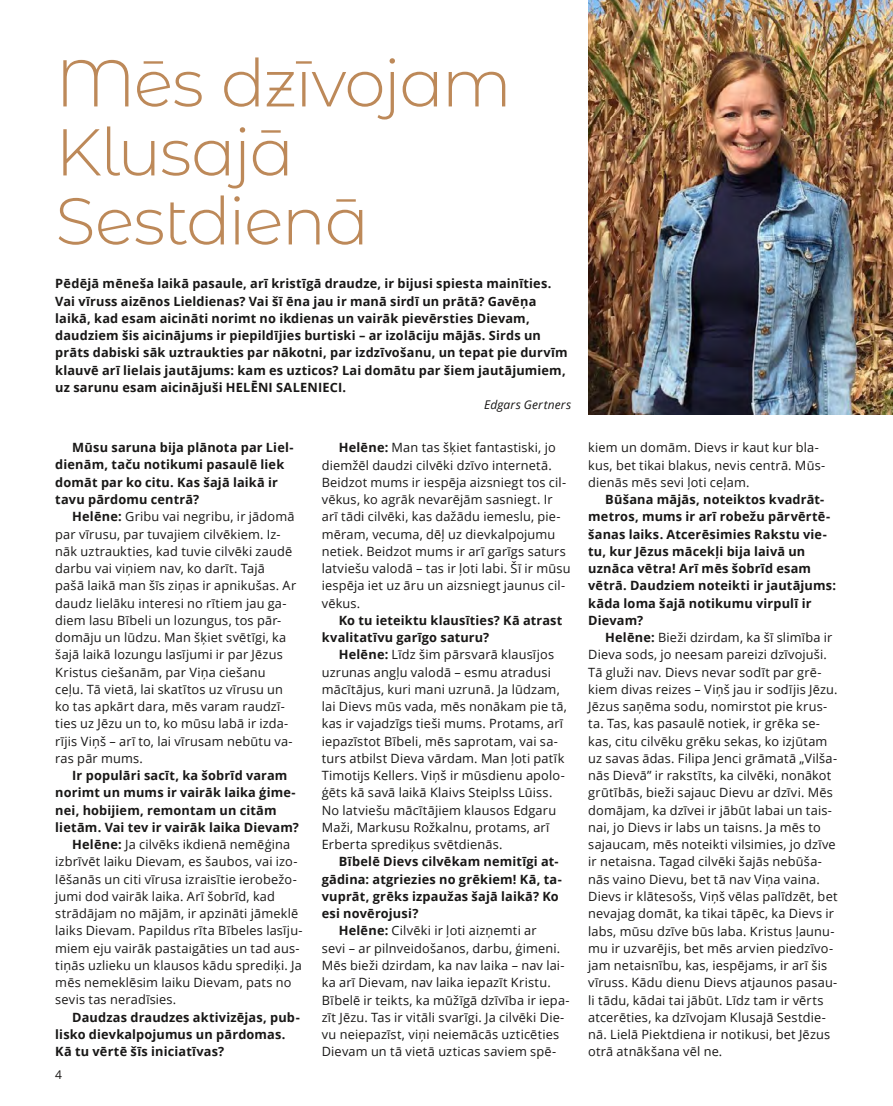
<style>
.page{position:relative;width:893px;height:1106px;background:#fff}
.page>*{position:absolute;margin:0;border:0;box-sizing:border-box;transform-origin:0 0}
.t1{font:300 66px/69px "Montserrat";letter-spacing:-.025em;color:#bd8959}
.t2{font:12.75px/17.2px "Open Sans";letter-spacing:.015em;color:#181716}
.t3{font:700 12.75px/17.2px "Open Sans";letter-spacing:.015em;color:#181716}
.t4{font:italic 12px "Open Sans";letter-spacing:.015em;color:#181716}
.t5{font:12px "Open Sans";color:#181716}
.s1{font-weight:700}
</style>
<div class="page">
<img style="left:588px;top:0;width:305px;height:415px">
<h1 class="t1" style="left:55px;top:46px;width:458px">Mēs dzīvojam<br>Klusajā<br>Sestdienā</h1>
<p class="t3" style="left:55px;top:275px;width:514px">Pēdējā mēneša laikā pasaule, arī kristīgā draudze, ir bijusi spiesta mainīties.<br>Vai vīruss aizēnos Lieldienas? Vai šī ēna jau ir manā sirdī un prātā? Gavēņa laikā, kad esam aicināti norimt no ikdienas un vairāk pievērsties Dievam, daudziem šis aicinājums ir piepildījies burtiski – ar izolāciju mājās. Sirds un prāts dabiski sāk uztraukties par nākotni, par izdzīvošanu, un tepat pie durvīm klauvē arī lielais jautājums: kam es uzticos? Lai domātu par šiem jautājumiem, uz sarunu esam aicinājuši HELĒNI SALENIECI.</p>
<p class="t4" style="left:484px;top:396px;width:89px">Edgars Gertners</p>
<p class="t3" style="left:55px;top:438px;width:240px;text-indent:17px">Mūsu saruna bija plānota par Liel&shy;dienām, taču notikumi pasaulē liek domāt par ko citu. Kas šajā laikā ir tavu pārdomu centrā?</p>
<p class="t2" style="left:55px;top:507px;width:242px;text-indent:17px"><span class="s1">Helēne:</span> Gribu vai negribu, ir jādomā par vīrusu, par tuvajiem cilvēkiem. Iz&shy;nāk uztraukties, kad tuvie cilvēki zaudē darbu vai viņiem nav, ko darīt. Tajā pašā laikā man šīs ziņas ir apnikušas. Ar daudz lielāku interesi no rītiem jau ga&shy;diem lasu Bībeli un lozungus, tos pār&shy;domāju un lūdzu. Man šķiet svētīgi, ka šajā laikā lozungu lasījumi ir par Jēzus Kristus ciešanām, par Viņa ciešanu ceļu. Tā vietā, lai skatītos uz vīrusu un ko tas apkārt dara, mēs varam raudzī&shy;ties uz Jēzu un to, ko mūsu labā ir izda&shy;rījis Viņš – arī to, lai vīrusam nebūtu va&shy;ras pār mums.</p>
<p class="t3" style="left:72px;top:766px;width:217px">Ir populāri sacīt, ka šobrīd varam</p>
<p class="t3" style="left:55px;top:783px;width:242px">norimt un mums ir vairāk laika ģime-</p>
<p class="t3" style="left:55px;top:801px;width:223px">nei, hobijiem, remontam un citām</p>
<p class="t3" style="left:55px;top:818px;width:245px">lietām. Vai tev ir vairāk laika Dievam?</p>
<p class="t2" style="left:72px;top:835px;width:220px"><span class="s1">Helēne:</span> Ja cilvēks ikdienā nemēģina</p>
<p class="t2" style="left:55px;top:852px;width:244px">izbrīvēt laiku Dievam, es šaubos, vai izo-</p>
<p class="t2" style="left:55px;top:870px;width:243px">lēšanās un citi vīrusa izraisītie ierobežo-</p>
<p class="t2" style="left:55px;top:887px;width:221px">jumi dod vairāk laika. Arī šobrīd, kad</p>
<p class="t2" style="left:55px;top:904px;width:245px">strādājam no mājām, ir apzināti jāmeklē</p>
<p class="t2" style="left:55px;top:921px;width:249px">laiks Dievam. Papildus rīta Bībeles lasīju-</p>
<p class="t2" style="left:55px;top:939px;width:246px">miem eju vairāk pastaigāties un tad aus-</p>
<p class="t2" style="left:55px;top:956px;width:248px">tiņās uzlieku un klausos kādu sprediķi. Ja</p>
<p class="t2" style="left:55px;top:973px;width:238px">mēs nemeklēsim laiku Dievam, pats no</p>
<p class="t2" style="left:55px;top:990px;width:123px">sevis tas neradīsies.</p>
<p class="t3" style="left:55px;top:1008px;width:246px;text-indent:17px">Daudzas draudzes aktivizējas, pub&shy;lisko dievkalpojumus un pārdomas.<br>Kā tu vērtē šīs iniciatīvas?</p>
<p class="t5" style="left:55px;top:1066px;width:8px">4</p>
<p class="t2" style="left:322px;top:438px;width:250px;text-indent:17px"><span class="s1">Helēne:</span> Man tas šķiet fantastiski, jo diemžēl daudzi cilvēki dzīvo internetā.<br>Beidzot mums ir iespēja aizsniegt tos cil&shy;vēkus, ko agrāk nevarējām sasniegt. Ir arī tādi cilvēki, kas dažādu iemeslu, pie&shy;mēram, vecuma, dēļ uz dievkalpojumu netiek. Beidzot mums ir arī garīgs saturs latviešu valodā – tas ir ļoti labi. Šī ir mūsu iespēja iet uz āru un aizsniegt jaunus cil&shy;vēkus.</p>
<p class="t3" style="left:322px;top:611px;width:242px;text-indent:17px">Ko tu ieteiktu klausīties? Kā atrast kvalitatīvu garīgo saturu?</p>
<p class="t2" style="left:322px;top:645px;width:247px;text-indent:17px"><span class="s1">Helēne:</span> Līdz šim pārsvarā klausījos uzrunas angļu valodā – esmu atradusi mācītājus, kuri mani uzrunā. Ja lūdzam, lai Dievs mūs vada, mēs nonākam pie tā, kas ir vajadzīgs tieši mums. Protams, arī iepazīstot Bībeli, mēs saprotam, vai sa&shy;turs atbilst Dieva vārdam. Man ļoti patīk Timotijs Kellers. Viņš ir mūsdienu apolo&shy;ģēts kā savā laikā Klaivs Steiplss Lūiss.<br>No latviešu mācītājiem klausos Edgaru Maži, Markusu Rožkalnu, protams, arī Erberta sprediķus svētdienās.</p>
<p class="t3" style="left:339px;top:852px;width:221px">Bībelē Dievs cilvēkam nemitīgi at-</p>
<p class="t3" style="left:322px;top:870px;width:242px">gādina: atgriezies no grēkiem! Kā, ta-</p>
<p class="t3" style="left:322px;top:887px;width:238px">vuprāt, grēks izpaužas šajā laikā? Ko</p>
<p class="t3" style="left:322px;top:904px;width:98px">esi novērojusi?</p>
<p class="t2" style="left:339px;top:921px;width:199px"><span class="s1">Helēne:</span> Cilvēki ir ļoti aizņemti ar</p>
<p class="t2" style="left:322px;top:939px;width:240px">sevi – ar pilnveidošanos, darbu, ģimeni.</p>
<p class="t2" style="left:322px;top:956px;width:244px">Mēs bieži dzirdam, ka nav laika – nav lai-</p>
<p class="t2" style="left:322px;top:973px;width:230px">ka arī Dievam, nav laika iepazīt Kristu.</p>
<p class="t2" style="left:322px;top:990px;width:249px">Bībelē ir teikts, ka mūžīgā dzīvība ir iepa-</p>
<p class="t2" style="left:322px;top:1008px;width:244px">zīt Jēzu. Tas ir vitāli svarīgi. Ja cilvēki Die-</p>
<p class="t2" style="left:322px;top:1025px;width:239px">vu neiepazīst, viņi neiemācās uzticēties</p>
<p class="t2" style="left:322px;top:1042px;width:236px">Dievam un tā vietā uzticas saviem spē-</p>
<p class="t2" style="left:588px;top:438px;width:238px">kiem un domām. Dievs ir kaut kur bla&shy;kus, bet tikai blakus, nevis centrā. Mūs&shy;dienās mēs sevi ļoti ceļam.</p>
<p class="t3" style="left:588px;top:490px;width:249px;text-indent:17px">Būšana mājās, noteiktos kvadrāt&shy;metros, mums ir arī robežu pārvērtē&shy;šanas laiks. Atcerēsimies Rakstu vie&shy;tu, kur Jēzus mācekļi bija laivā un uznāca vētra! Arī mēs šobrīd esam vētrā. Daudziem noteikti ir jautājums: kāda loma šajā notikumu virpulī ir<br>Dievam?</p>
<p class="t2" style="left:588px;top:628px;width:251px;text-indent:17px"><span class="s1">Helēne:</span> Bieži dzirdam, ka šī slimība ir Dieva sods, jo neesam pareizi dzīvojuši.<br>Tā gluži nav. Dievs nevar sodīt par grē&shy;kiem divas reizes – Viņš jau ir sodījis Jēzu.<br>Jēzus saņēma sodu, nomirstot pie krus&shy;ta. Tas, kas pasaulē notiek, ir grēka se&shy;kas, citu cilvēku grēku sekas, ko izjūtam uz savas ādas. Filipa Jenci grāmatā „Vilša&shy;nās Dievā” ir rakstīts, ka cilvēki, nonākot grūtībās, bieži sajauc Dievu ar dzīvi. Mēs domājam, ka dzīvei ir jābūt labai un tais&shy;nai, jo Dievs ir labs un taisns. Ja mēs to sajaucam, mēs noteikti vilsimies, jo dzīve ir netaisna. Tagad cilvēki šajās nebūša&shy;nās vaino Dievu, bet tā nav Viņa vaina.<br>Dievs ir klātesošs, Viņš vēlas palīdzēt, bet nevajag domāt, ka tikai tāpēc, ka Dievs ir labs, mūsu dzīve būs laba. Kristus ļaunu&shy;mu ir uzvarējis, bet mēs arvien piedzīvo&shy;jam netaisnību, kas, iespējams, ir arī šis vīruss. Kādu dienu Dievs atjaunos pasau&shy;li tādu, kādai tai jābūt. Līdz tam ir vērts atcerēties, ka dzīvojam Klusajā Sestdie&shy;nā. Lielā Piektdiena ir notikusi, bet Jēzus otrā atnākšana vēl ne.</p>
</div>
